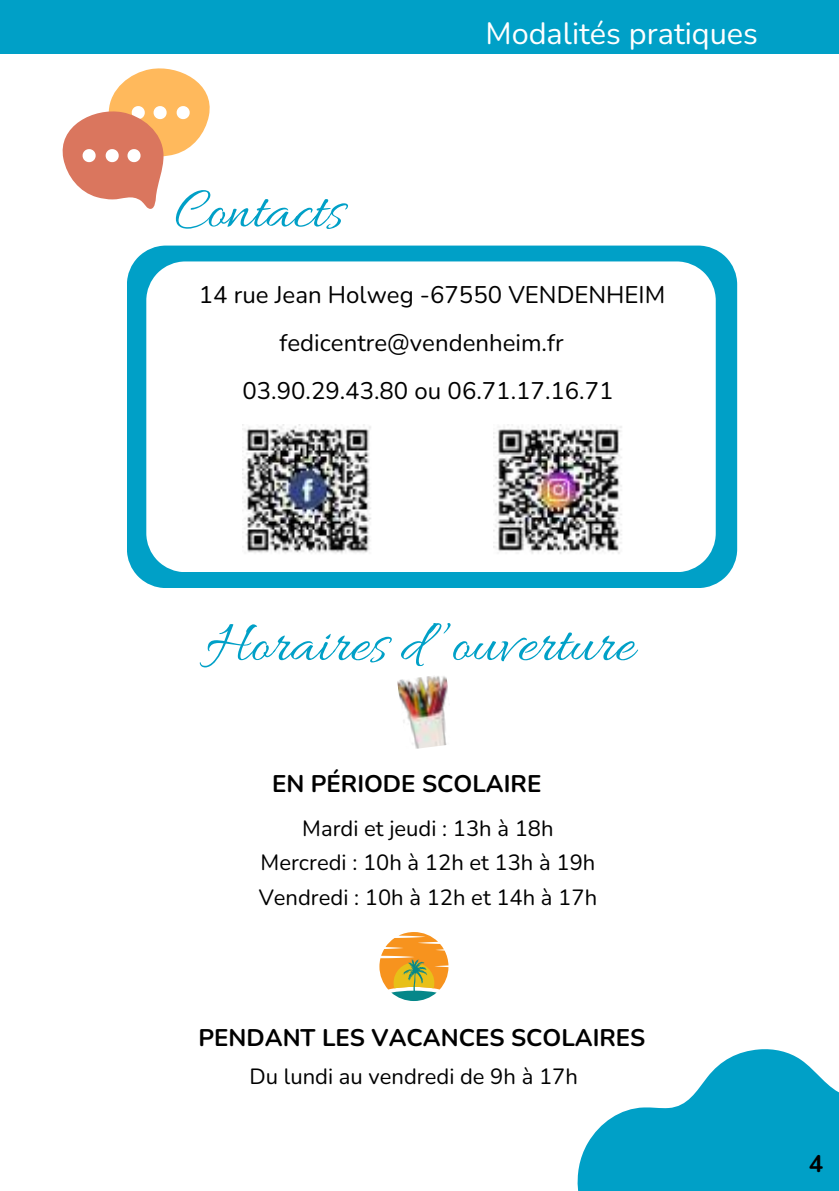
<style>
.page{position:relative;width:839px;height:1191px;background:#fff}
.page>*{position:absolute;margin:0;border:0;box-sizing:border-box;transform-origin:0 0}
.t1{font:60px "Allura";color:#00a0c7}
.t2{font:30.6px "Nunito";color:#fff}
.t3{font:24px "Nunito";color:#000}
.t4{font:700 24px "Nunito";color:#000}
.t5{font:22px/34.4px "Nunito";color:#000;text-align:center}
</style>
<div class="page">
<div style="left:127px;top:246px;width:610px;height:342px;background:#00a0c7"></div>
<svg style="left:379px;top:932px;width:69px;height:69px"></svg>
<svg style="left:577px;top:1049px;width:261px;height:142px;fill:#00a0c7"></svg>
<svg style="left:146px;top:261px;width:569px;height:311px"></svg>
<img style="left:242px;top:425px;width:131px;height:130px">
<img style="left:493px;top:425px;width:130px;height:130px">
<div style="left:0;top:0;width:838px;height:54px;background:#00a0c7"></div>
<svg style="left:62px;top:68px;width:148px;height:141px"></svg>
<img style="left:397px;top:676px;width:51px;height:73px">
<h1 class="t1" style="left:175px;top:177px;width:170px">Contacts</h1>
<h2 class="t2" style="left:485px;top:13px;width:274px">Modalités pratiques</h2>
<p class="t3" style="left:199px;top:279px;width:468px">14 rue Jean Holweg -67550 VENDENHEIM</p>
<p class="t3" style="left:279px;top:327px;width:286px">fedicentre@vendenheim.fr</p>
<p class="t3" style="left:242px;top:374px;width:372px">03.90.29.43.80 ou 06.71.17.16.71</p>
<h1 class="t1" style="left:205px;top:611px;width:430px">Horaires d’’ouverture</h1>
<p class="t4" style="left:272px;top:767px;width:271px">EN PÉRIODE SCOLAIRE</p>
<p class="t5" style="left:259px;top:811px;width:340px">Mardi et jeudi : 13h à 18h<br>Mercredi : 10h à 12h et 13h à 19h<br>Vendredi : 10h à 12h et 14h à 17h</p>
<p class="t4" style="left:198px;top:1022px;width:448px">PENDANT LES VACANCES SCOLAIRES</p>
<p class="t5" style="left:249px;top:1060px;width:330px">Du lundi au vendredi de 9h à 17h</p>
<p class="t4" style="left:808px;top:1147px;width:16px">4</p>
</div>
